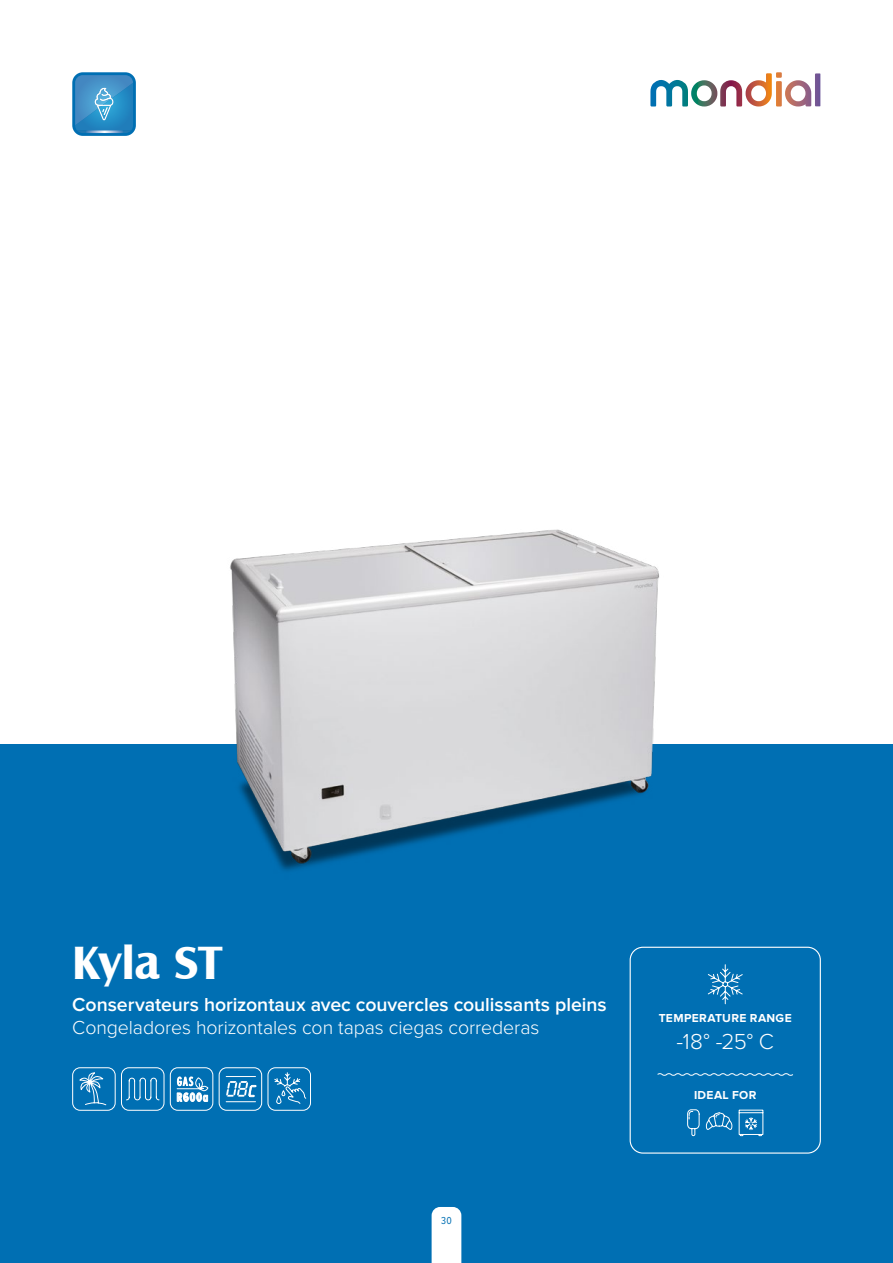
<style>
.page{position:relative;width:893px;height:1263px;background:#fff}
.page>*{position:absolute;margin:0;border:0;box-sizing:border-box;transform-origin:0 0}
.t1{font:700 48px "Castle T";letter-spacing:.005em;color:#fff}
.t2{font:300 22.5px "Proxima Nova";color:#fff}
.t3{font:600 19.5px "Proxima Nova";letter-spacing:-.005em;color:#fff}
.t4{font:300 19.5px "Proxima Nova";letter-spacing:-.005em;color:#fff}
.t5{font:12.6px "Proxima Nova A Ex Cn";color:#fff}
.t6{font:700 12px "Proxima Nova";letter-spacing:.03em;color:#fff}
.t7{font:10.5px "Proxima Nova Cond";color:#006fb3}
</style>
<div class="page">
<div style="left:0;top:744px;width:893px;height:519px;background:#006fb3"></div>
<svg style="left:650px;top:72px;width:170px;height:34px"></svg>
<div style="left:72px;top:72px;width:64px;height:64px;background:#006fb3;border-radius:11px"></div>
<svg style="left:75px;top:75px;width:58px;height:58px;background:#4093c8"></svg>
<svg style="left:707px;top:964px;width:36px;height:40px"></svg>
<svg style="left:657px;top:1073px;width:136px;height:3px"></svg>
<svg style="left:687px;top:1109px;width:13px;height:27px"></svg>
<svg style="left:706px;top:1109px;width:58px;height:27px"></svg>
<div style="left:630px;top:947px;width:191px;height:206px;border:1px solid #fff;border-radius:13px"></div>
<img style="left:230px;top:529px;width:429px;height:342px">
<svg style="left:79px;top:1072px;width:28px;height:34px"></svg>
<div style="left:72px;top:1067px;width:44px;height:44px;border:1px solid #fff;border-radius:8px"></div>
<svg style="left:126px;top:1077px;width:34px;height:23px"></svg>
<div style="left:121px;top:1067px;width:43px;height:44px;border:1px solid #fff;border-radius:8px"></div>
<svg style="left:170px;top:1067px;width:44px;height:44px"></svg>
<div style="left:219px;top:1067px;width:43px;height:44px;border:1px solid #fff;border-radius:8px"></div>
<svg style="left:226px;top:1081px;width:31px;height:17px"></svg>
<hr style="left:226px;top:1076px;width:30px;height:1px;background:#fff">
<hr style="left:226px;top:1101px;width:30px;height:1px;background:#fff">
<svg style="left:267px;top:1067px;width:44px;height:44px"></svg>
<hr style="left:892px;top:501px;width:1px;height:150px;background:#ededed">
<div style="left:432px;top:1207px;width:29px;height:56px;background:#fff"></div>
<h1 class="t1" style="left:72px;top:935px;width:151px">Kyla ST</h1>
<p class="t3" style="left:72px;top:993px;width:536px">Conservateurs horizontaux avec couvercles coulissants pleins</p>
<p class="t4" style="left:72px;top:1016px;width:469px">Congeladores horizontales con tapas ciegas correderas</p>
<p class="t5" style="left:177px;top:1074px;width:18px">GAS</p>
<p class="t7" style="left:441px;top:1214px;width:12px">30</p>
<p class="t6" style="left:659px;top:1011px;width:134px">TEMPERATURE RANGE</p>
<p class="t2" style="left:676px;top:1028px;width:99px">-18° -25° C</p>
<p class="t6" style="left:694px;top:1087px;width:64px">IDEAL FOR</p>
</div>
